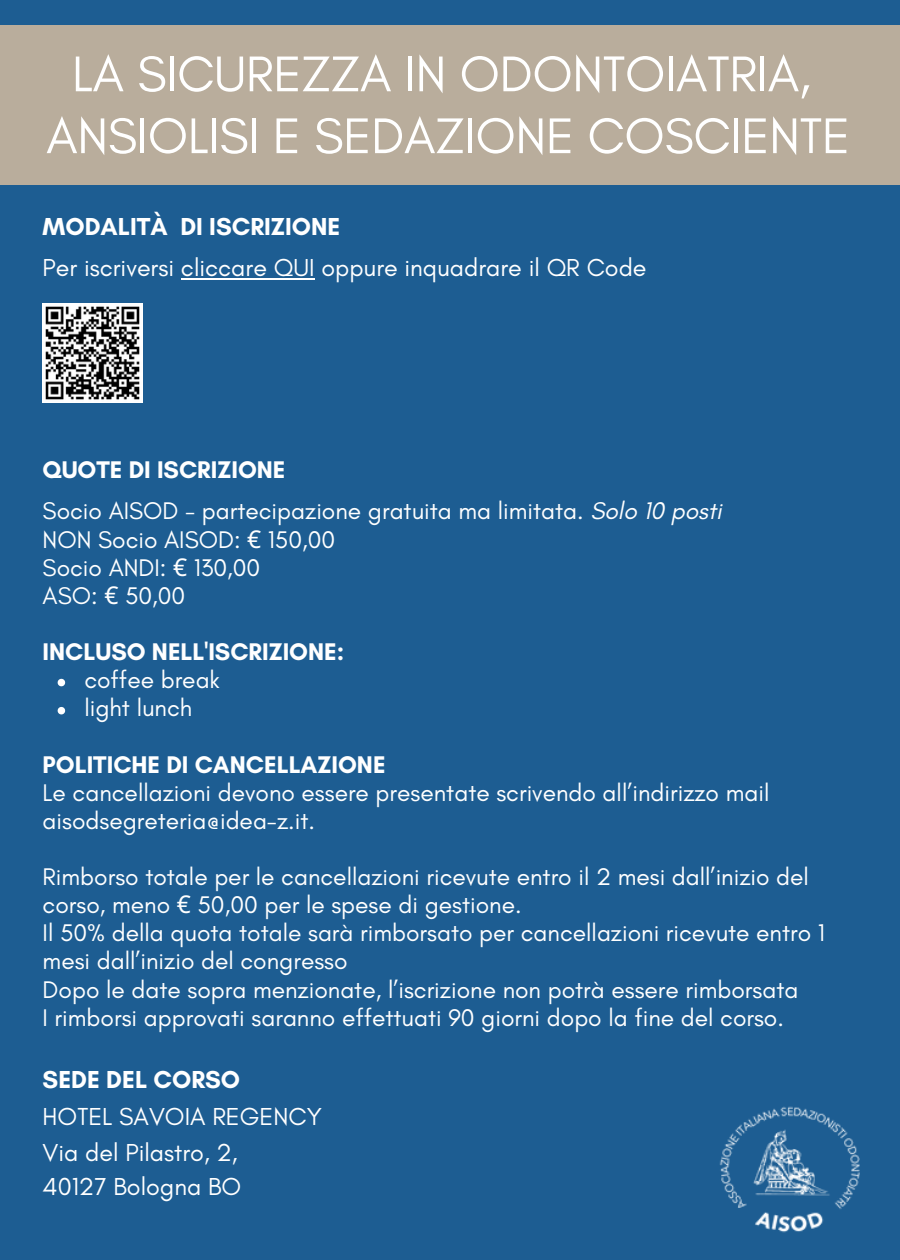
<style>
.page{position:relative;width:900px;height:1260px;background:#1d5d92}
.page>*{position:absolute;margin:0;border:0;box-sizing:border-box;transform-origin:0 0}
.t1{font:51px "Glacial Indifference";letter-spacing:-.005em;color:#fff}
.t2{font:25px "Glacial Indifference";color:#fff}
.t3{font:700 25px "Glacial Indifference";color:#fff}
.t4{font:24.5px/28px "Glacial Indifference";color:#fff}
.t5{font:700 24.5px "Glacial Indifference";color:#fff}
.s1{font-style:italic}
.s2{font-family:"Noto Sans"}
</style>
<div class="page">
<div style="left:0;top:25px;width:900px;height:160px;background:#b9ad9c"></div>
<img style="left:719px;top:1106px;width:141px;height:127px">
<svg style="left:58px;top:679px;width:7px;height:7px"></svg>
<svg style="left:58px;top:707px;width:7px;height:7px"></svg>
<img style="left:43px;top:304px;width:99px;height:99px">
<hr style="left:181px;top:278px;width:134px;height:2px;background:#fff">
<p class="t1" style="left:72px;top:43px;width:740px">LA SICUREZZA IN ODONTOIATRIA,</p>
<p class="t1" style="left:46px;top:105px;width:806px">ANSIOLISI E SEDAZIONE COSCIENTE</p>
<p class="t3" style="left:43px;top:211px;width:299px">MODALITÀ DI ISCRIZIONE</p>
<p class="t2" style="left:43px;top:253px;width:605px">Per iscriversi cliccare QUI oppure inquadrare il QR Code</p>
<p class="t5" style="left:43px;top:455px;width:244px">QUOTE DI ISCRIZIONE</p>
<p class="t4" style="left:43px;top:497px;width:681px">Socio AISOD - partecipazione gratuita ma limitata. <span class="s1">Solo 10 posti</span></p>
<p class="t4" style="left:43px;top:525px;width:294px">NON Socio AISOD: <span class="s2">€</span> 150,00</p>
<p class="t4" style="left:43px;top:553px;width:219px">Socio ANDI: <span class="s2">€</span> 130,00</p>
<p class="t4" style="left:43px;top:581px;width:144px">ASO: <span class="s2">€</span> 50,00</p>
<p class="t5" style="left:43px;top:637px;width:303px">INCLUSO NELL'ISCRIZIONE:</p>
<p class="t4" style="left:84px;top:666px;width:137px">coffee break</p>
<p class="t4" style="left:84px;top:694px;width:109px">light lunch</p>
<p class="t5" style="left:43px;top:749px;width:344px">POLITICHE DI CANCELLAZIONE</p>
<p class="t4" style="left:43px;top:778px;width:728px">Le cancellazioni devono essere presentate scrivendo all’indirizzo mail aisodsegreteria@idea-z.it.</p>
<p class="t4" style="left:43px;top:862px;width:768px">Rimborso totale per le cancellazioni ricevute entro il 2 mesi dall’inizio del corso, meno <span class="s2">€</span> 50,00 per le spese di gestione.</p>
<p class="t4" style="left:43px;top:919px;width:784px">Il 50% della quota totale sarà rimborsato per cancellazioni ricevute entro 1 mesi dall’inizio del congresso</p>
<p class="t4" style="left:43px;top:975px;width:757px">Dopo le date sopra menzionate, l’iscrizione non potrà essere rimborsata</p>
<p class="t4" style="left:43px;top:1003px;width:743px">I rimborsi approvati saranno effettuati 90 giorni dopo la fine del corso.</p>
<p class="t3" style="left:43px;top:1064px;width:199px">SEDE DEL CORSO</p>
<p class="t2" style="left:43px;top:1102px;width:281px">HOTEL SAVOIA REGENCY</p>
<p class="t2" style="left:43px;top:1137px;width:197px">Via del Pilastro, 2,</p>
<p class="t2" style="left:43px;top:1171px;width:200px">40127 Bologna BO</p>
</div>
